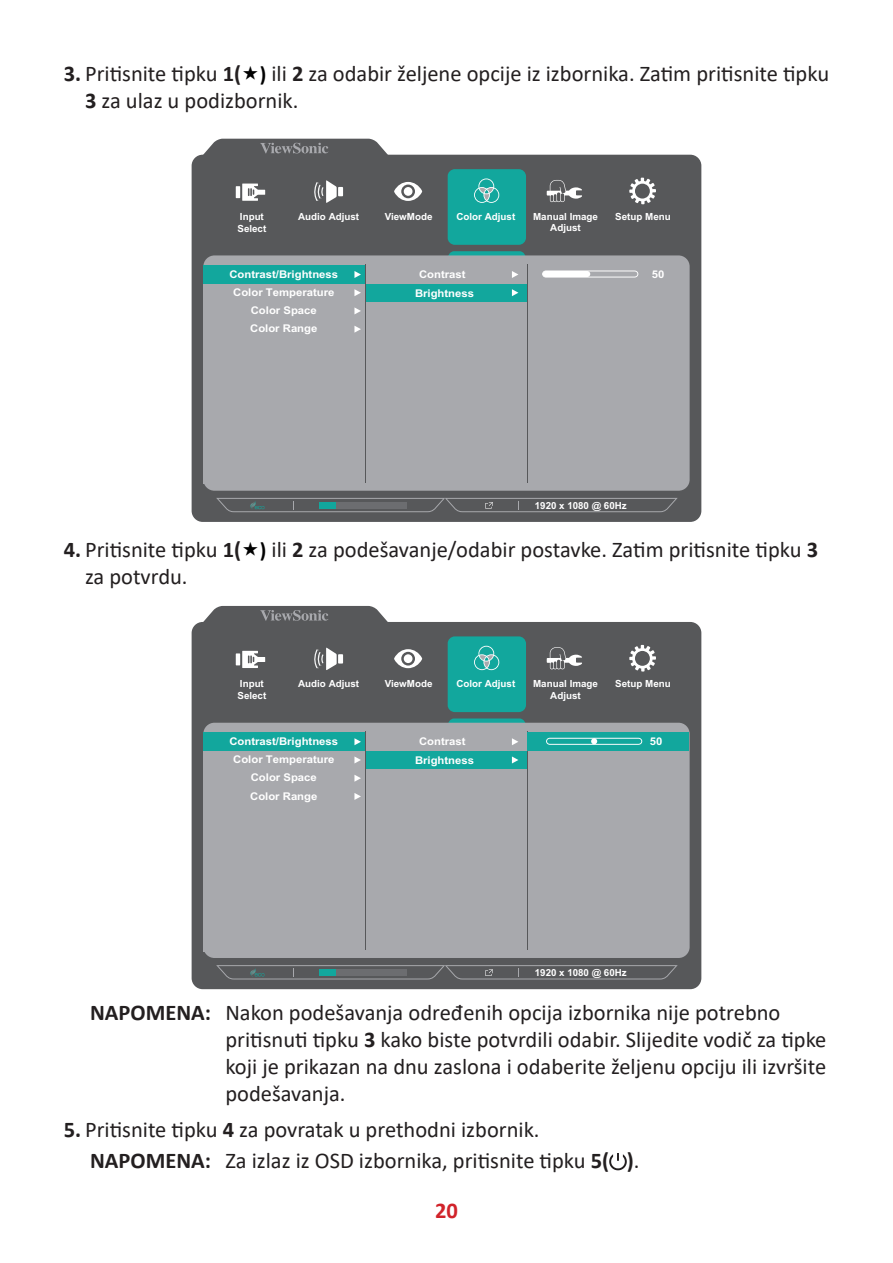
<style>
.page{position:relative;width:893px;height:1263px;background:#fff}
.page>*{position:absolute;margin:0;border:0;box-sizing:border-box;transform-origin:0 0}
.t1{font:22.5px/27px "Calibri";color:#231f20}
.t2{font:700 22.5px "Calibri";color:#d1232a}
.t3{font:700 10.65px/18.3px "Arial";color:#fff;text-align:center;scale:1.06 1}
.t4{font:700 9.75px/11.7px "Arial";color:#fff}
.s1{font-weight:700}
.s2{font-weight:700;font-size:21px;color:#000}
</style>
<div class="page">
<div style="left:192px;top:155px;width:509px;height:367px;background:#57585a;border-radius:11px"></div>
<svg style="left:449px;top:251px;width:76px;height:4px"></svg>
<div style="left:203px;top:255px;width:487px;height:236px;background:#a8a9ad;border-radius:11px"></div>
<div style="left:448px;top:169px;width:78px;height:76px;background:#12a79d;border-radius:7px"></div>
<svg style="left:354px;top:326px;width:7px;height:7px"></svg>
<svg style="left:354px;top:307px;width:7px;height:7px"></svg>
<div style="left:366px;top:284px;width:161px;height:18px;background:#12a79d"></div>
<svg style="left:354px;top:289px;width:7px;height:7px"></svg>
<div style="left:203px;top:265px;width:162px;height:19px;background:#12a79d"></div>
<svg style="left:354px;top:271px;width:7px;height:7px"></svg>
<svg style="left:512px;top:271px;width:6px;height:7px"></svg>
<svg style="left:512px;top:289px;width:6px;height:7px"></svg>
<div style="left:203px;top:466px;width:162px;height:18px;background:#a8a9ad"></div>
<hr style="left:527px;top:264px;width:1px;height:219px;background:#57585a">
<hr style="left:365px;top:264px;width:1px;height:219px;background:#57585a">
<svg style="left:216px;top:498px;width:462px;height:14px"></svg>
<svg style="left:198px;top:139px;width:195px;height:17px"></svg>
<svg style="left:542px;top:270px;width:96px;height:8px"></svg>
<div style="left:543px;top:271px;width:47px;height:6px;background:#fff;border-radius:3px"></div>
<svg style="left:629px;top:178px;width:27px;height:26px"></svg>
<svg style="left:474px;top:178px;width:25px;height:25px"></svg>
<svg style="left:394px;top:182px;width:28px;height:19px"></svg>
<div style="left:404px;top:187px;width:8px;height:9px;background:#fff;border-radius:50%"></div>
<svg style="left:547px;top:180px;width:35px;height:22px"></svg>
<hr style="left:236px;top:186px;width:4px;height:12px;background:#fff">
<svg style="left:242px;top:184px;width:23px;height:17px"></svg>
<div style="left:338px;top:187px;width:5px;height:9px;background:#fff"></div>
<svg style="left:314px;top:180px;width:23px;height:23px"></svg>
<div style="left:192px;top:622px;width:509px;height:367px;background:#57585a;border-radius:11px"></div>
<svg style="left:448px;top:718px;width:78px;height:5px"></svg>
<div style="left:203px;top:723px;width:487px;height:235px;background:#a8a9ad;border-radius:11px"></div>
<div style="left:448px;top:636px;width:78px;height:76px;background:#12a79d;border-radius:7px"></div>
<svg style="left:354px;top:793px;width:7px;height:7px"></svg>
<svg style="left:354px;top:775px;width:7px;height:7px"></svg>
<div style="left:366px;top:751px;width:161px;height:18px;background:#12a79d"></div>
<svg style="left:354px;top:756px;width:7px;height:7px"></svg>
<div style="left:203px;top:733px;width:162px;height:18px;background:#12a79d"></div>
<svg style="left:354px;top:738px;width:7px;height:7px"></svg>
<svg style="left:512px;top:738px;width:6px;height:7px"></svg>
<svg style="left:512px;top:756px;width:6px;height:7px"></svg>
<div style="left:203px;top:933px;width:162px;height:18px;background:#a8a9ad"></div>
<hr style="left:527px;top:731px;width:1px;height:219px;background:#57585a">
<hr style="left:365px;top:731px;width:1px;height:219px;background:#57585a">
<svg style="left:216px;top:965px;width:462px;height:14px"></svg>
<svg style="left:198px;top:606px;width:190px;height:17px"></svg>
<div style="left:528px;top:733px;width:161px;height:18px;background:#12a79d"></div>
<svg style="left:546px;top:738px;width:96px;height:7px"></svg>
<svg style="left:629px;top:645px;width:27px;height:26px"></svg>
<svg style="left:474px;top:646px;width:25px;height:24px"></svg>
<svg style="left:394px;top:649px;width:28px;height:19px"></svg>
<div style="left:404px;top:654px;width:8px;height:9px;background:#fff;border-radius:50%"></div>
<svg style="left:547px;top:647px;width:35px;height:22px"></svg>
<hr style="left:236px;top:653px;width:4px;height:12px;background:#fff">
<svg style="left:242px;top:651px;width:23px;height:17px"></svg>
<div style="left:338px;top:654px;width:5px;height:9px;background:#fff"></div>
<svg style="left:314px;top:647px;width:23px;height:23px"></svg>
<svg style="left:609px;top:1153px;width:18px;height:17px"></svg>
<p class="t1" style="left:85px;top:59px;width:746px;text-indent:-21px"><span class="s1">3.</span> Pritisnite tipku <span class="s1">1(</span> <span class="s2">)</span> ili <span class="s1">2</span> za odabir željene opcije iz izbornika. Zatim pritisnite tipku<br><span class="s1">3</span> za ulaz u podizbornik.</p>
<p class="t4" style="left:237px;top:211px;width:30px">Input<br>Select</p>
<p class="t4" style="left:298px;top:211px;width:63px">Audio Adjust</p>
<p class="t3" style="left:229px;top:265px;width:104px">Contrast/Brightness<br>Color Temperature<br>Color Space<br>Color Range</p>
<p class="t4" style="left:385px;top:211px;width:49px">ViewMode</p>
<p class="t4" style="left:456px;top:211px;width:60px">Color Adjust</p>
<p class="t4" style="left:533px;top:210px;width:66px">Manual Image</p>
<p class="t4" style="left:615px;top:211px;width:57px">Setup Menu</p>
<p class="t4" style="left:550px;top:222px;width:32px">Adjust</p>
<p class="t3" style="left:415px;top:264px;width:57px;line-height:19.2px">Contrast<br>Brightness</p>
<p class="t3" style="left:652px;top:265px;width:13px">50</p>
<p class="t4" style="left:535px;top:499px;width:93px">1920 x 1080 @ 60Hz</p>
<p class="t1" style="left:85px;top:536px;width:734px;text-indent:-21px"><span class="s1">4.</span> Pritisnite tipku <span class="s1">1(</span> <span class="s2">)</span> ili <span class="s1">2</span> za podešavanje/odabir postavke. Zatim pritisnite tipku <span class="s1">3 </span>za potvrdu.</p>
<p class="t4" style="left:237px;top:678px;width:30px">Input<br>Select</p>
<p class="t4" style="left:298px;top:678px;width:63px">Audio Adjust</p>
<p class="t3" style="left:229px;top:732px;width:104px">Contrast/Brightness<br>Color Temperature<br>Color Space<br>Color Range</p>
<p class="t4" style="left:385px;top:678px;width:49px">ViewMode</p>
<p class="t4" style="left:456px;top:678px;width:60px">Color Adjust</p>
<p class="t4" style="left:533px;top:678px;width:66px">Manual Image</p>
<p class="t4" style="left:615px;top:678px;width:57px">Setup Menu</p>
<p class="t4" style="left:550px;top:689px;width:32px">Adjust</p>
<p class="t3" style="left:415px;top:732px;width:57px;line-height:19.2px">Contrast<br>Brightness</p>
<p class="t3" style="left:650px;top:732px;width:13px">50</p>
<p class="t4" style="left:535px;top:967px;width:93px">1920 x 1080 @ 60Hz</p>
<p class="t1" style="left:225px;top:999px;width:603px;text-indent:-135px"><span class="s1">NAPOMENA:</span> Nakon podešavanja određenih opcija izbornika nije potrebno pritisnuti tipku <span class="s1">3</span> kako biste potvrdili odabir. Slijedite vodič za tipke koji je prikazan na dnu zaslona i odaberite željenu opciju ili izvršite podešavanja.</p>
<p class="t1" style="left:90px;top:1113px;width:551px;line-height:31.2px;text-indent:-26px"><span class="s1">5.</span> Pritisnite tipku <span class="s1">4</span> za povratak u prethodni izbornik.<br><span class="s1">NAPOMENA:</span> Za izlaz iz OSD izbornika, pritisnite tipku <span class="s1">5( )</span>.</p>
<p class="t2" style="left:435px;top:1194px;width:24px">20</p>
</div>
